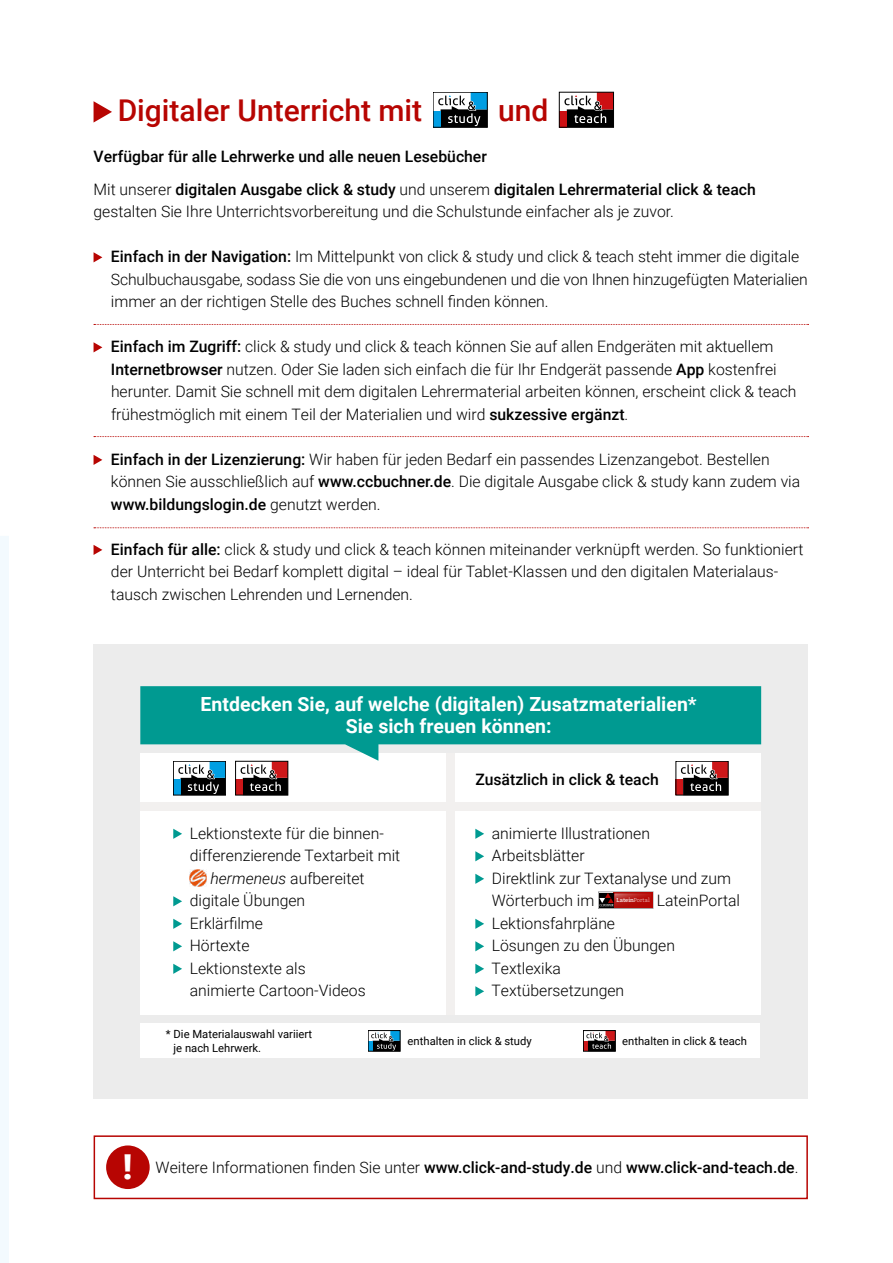
<style>
.page{position:relative;width:893px;height:1263px;background:#fff}
.page>*{position:absolute;margin:0;border:0;box-sizing:border-box;transform-origin:0 0}
.t1{font:900 34.35px "Roboto";color:#fff}
.t2{font:500 30px "Roboto";color:#b70502}
.t3{font:700 19.5px/22.5px "Roboto";color:#fff;text-align:center}
.t4{font:300 15.75px/22.5px "Roboto";color:#000}
.t5{font:500 15.75px "Roboto";color:#000}
.t6{font:11.25px/14.2px "Roboto";color:#000}
.t7{font:700 5.7px "Caecilia LT Std";color:#fff}
.s1{font-weight:500}
.s2{font-style:italic}
.s3{font-weight:300}
</style>
<div class="page">
<div style="left:94px;top:644px;width:714px;height:454px;background:#ececec"></div>
<svg style="left:94px;top:252px;width:8px;height:10px"></svg>
<svg style="left:94px;top:342px;width:8px;height:10px"></svg>
<svg style="left:94px;top:455px;width:8px;height:10px"></svg>
<svg style="left:94px;top:545px;width:8px;height:10px"></svg>
<svg style="left:94px;top:324px;width:714px;height:1px"></svg>
<svg style="left:94px;top:436px;width:714px;height:1px"></svg>
<svg style="left:94px;top:527px;width:714px;height:1px"></svg>
<div style="left:433px;top:111px;width:8px;height:16px;background:#009ee3"></div>
<svg style="left:438px;top:92px;width:49px;height:35px"></svg>
<div style="left:559px;top:111px;width:8px;height:16px;background:#cd1013"></div>
<div style="left:559px;top:92px;width:55px;height:35px;border:1px solid #000"></div>
<svg style="left:564px;top:92px;width:50px;height:35px"></svg>
<svg style="left:94px;top:101px;width:18px;height:22px"></svg>
<div style="left:94px;top:1135px;width:714px;height:64px;background:#fff;border:2px solid #b70502"></div>
<div style="left:106px;top:1145px;width:44px;height:44px;background:#b70502;border-radius:50%"></div>
<div style="left:140px;top:753px;width:621px;height:262px;background:#fff"></div>
<svg style="left:140px;top:686px;width:621px;height:75px;fill:#009a91"></svg>
<div style="left:173px;top:779px;width:8px;height:16px;background:#009fe3"></div>
<div style="left:173px;top:761px;width:53px;height:34px;border:1px solid #000"></div>
<svg style="left:178px;top:761px;width:48px;height:34px"></svg>
<div style="left:235px;top:779px;width:8px;height:16px;background:#cd1719"></div>
<div style="left:235px;top:761px;width:53px;height:34px;border:1px solid #000"></div>
<svg style="left:241px;top:761px;width:47px;height:34px"></svg>
<div style="left:676px;top:779px;width:7px;height:16px;background:#cd1719"></div>
<svg style="left:681px;top:761px;width:47px;height:34px"></svg>
<div style="left:140px;top:802px;width:621px;height:9px;background:#f2f0ef"></div>
<svg style="left:173px;top:829px;width:9px;height:10px"></svg>
<img style="left:190px;top:869px;width:17px;height:17px">
<svg style="left:173px;top:896px;width:9px;height:10px"></svg>
<svg style="left:173px;top:919px;width:9px;height:10px"></svg>
<svg style="left:173px;top:941px;width:9px;height:10px"></svg>
<svg style="left:173px;top:964px;width:9px;height:10px"></svg>
<svg style="left:475px;top:829px;width:9px;height:10px"></svg>
<svg style="left:475px;top:851px;width:9px;height:10px"></svg>
<svg style="left:475px;top:874px;width:9px;height:10px"></svg>
<div style="left:614px;top:893px;width:38px;height:14px;background:#b60502"></div>
<svg style="left:614px;top:893px;width:37px;height:14px"></svg>
<svg style="left:599px;top:893px;width:15px;height:14px"></svg>
<svg style="left:475px;top:919px;width:9px;height:10px"></svg>
<svg style="left:475px;top:941px;width:9px;height:10px"></svg>
<svg style="left:475px;top:964px;width:9px;height:10px"></svg>
<svg style="left:475px;top:986px;width:9px;height:10px"></svg>
<div style="left:446px;top:753px;width:9px;height:262px;background:#f2f0ef"></div>
<div style="left:140px;top:1024px;width:620px;height:34px;background:#fff"></div>
<div style="left:368px;top:1041px;width:5px;height:10px;background:#009fe3"></div>
<svg style="left:371px;top:1030px;width:29px;height:21px"></svg>
<div style="left:583px;top:1041px;width:5px;height:10px;background:#cd1719"></div>
<div style="left:583px;top:1030px;width:32px;height:21px;border:1px solid #000"></div>
<svg style="left:586px;top:1030px;width:29px;height:21px"></svg>
<div style="left:0;top:536px;width:8px;height:727px;background:#f3fafe"></div>
<h2 class="t2" style="left:118px;top:90px;width:306px">Digitaler Unterricht mit</h2>
<h2 class="t2" style="left:498px;top:90px;width:52px">und</h2>
<p class="t5" style="left:94px;top:145px;width:395px">Verfügbar für alle Lehrwerke und alle neuen Lesebücher</p>
<p class="t4" style="left:94px;top:177px;width:664px">Mit unserer <span class="s1">digitalen Ausgabe click &amp; study</span> und unserem <span class="s1">digitalen Lehrermaterial click &amp; teach </span>gestalten Sie Ihre Unterrichtsvorbereitung und die Schulstunde einfacher als je zuvor.</p>
<p class="t4" style="left:111px;top:245px;width:698px"><span class="s1">Einfach in der Navigation:</span> Im Mittelpunkt von click &amp; study und click &amp; teach steht immer die digitale<br>Schulbuchausgabe, sodass Sie die von uns eingebundenen und die von Ihnen hinzugefügten Materialien immer an der richtigen Stelle des Buches schnell finden können.</p>
<p class="t4" style="left:111px;top:335px;width:687px"><span class="s1">Einfach im Zugriff:</span> click &amp; study und click &amp; teach können Sie auf allen Endgeräten mit aktuellem <span class="s1">Internetbrowser</span> nutzen. Oder Sie laden sich einfach die für Ihr Endgerät passende <span class="s1">App</span> kostenfrei herunter. Damit Sie schnell mit dem digitalen Lehrermaterial arbeiten können, erscheint click &amp; teach frühestmöglich mit einem Teil der Materialien und wird <span class="s1">sukzessive ergänzt</span>.</p>
<p class="t4" style="left:111px;top:447px;width:691px"><span class="s1">Einfach in der Lizenzierung:</span> Wir haben für jeden Bedarf ein passendes Lizenzangebot. Bestellen können Sie ausschließlich auf <span class="s1">www.ccbuchner.de</span>. Die digitale Ausgabe click &amp; study kann zudem via <span class="s1">www.bildungslogin.de</span> genutzt werden.</p>
<p class="t4" style="left:111px;top:537px;width:694px"><span class="s1">Einfach für alle:</span> click &amp; study und click &amp; teach können miteinander verknüpft werden. So funktioniert der Unterricht bei Bedarf komplett digital – ideal für Tablet-Klassen und den digitalen Materialaus&shy;tausch zwischen Lehrenden und Lernenden.</p>
<p class="t3" style="left:201px;top:692px;width:498px">Entdecken Sie, auf welche (digitalen) Zusatzmaterialien*<br>Sie sich freuen können:</p>
<p class="t4" style="left:190px;top:821px;width:195px">Lektionstexte für die binnen-</p>
<p class="t4" style="left:190px;top:844px;width:212px">differenzierende Textarbeit mit</p>
<p class="t4" style="left:210px;top:866px;width:156px"><span class="s2">hermeneus</span> aufbereitet</p>
<p class="t4" style="left:190px;top:889px;width:117px">digitale Übungen</p>
<p class="t4" style="left:190px;top:911px;width:75px">Erklärfilme</p>
<p class="t4" style="left:190px;top:934px;width:61px">Hörtexte</p>
<p class="t4" style="left:190px;top:956px;width:117px">Lektionstexte als</p>
<p class="t4" style="left:190px;top:979px;width:177px">animierte Cartoon-Videos</p>
<p class="t5" style="left:475px;top:768px;width:185px">Zusätzlich in click &amp; teach</p>
<p class="t4" style="left:492px;top:821px;width:241px">animierte Illustrationen<br>Arbeitsblätter<br>Direktlink zur Textanalyse und zum<br>Wörterbuch im</p>
<p class="t7" style="left:617px;top:897px;width:35px">Latein<span class="s3">Portal</span></p>
<p class="t4" style="left:657px;top:889px;width:85px">LateinPortal</p>
<p class="t4" style="left:492px;top:911px;width:185px">Lektionsfahrpläne<br>Lösungen zu den Übungen<br>Textlexika<br>Textübersetzungen</p>
<p class="t6" style="left:174px;top:1026px;width:140px;text-indent:-8px">* Die Materialauswahl variiert je nach Lehrwerk.</p>
<p class="t6" style="left:622px;top:1033px;width:126px">enthalten in click &amp; teach</p>
<p class="t6" style="left:408px;top:1033px;width:126px">enthalten in click &amp; study</p>
<h1 class="t1" style="left:123px;top:1142px;width:11px">!</h1>
<p class="t5" style="left:156px;top:1156px;width:644px"><span class="s3">Weitere Informationen finden Sie unter</span> www.click-and-study.de <span class="s3">und</span> www.click-and-teach.de<span class="s3">.</span></p>
</div>
